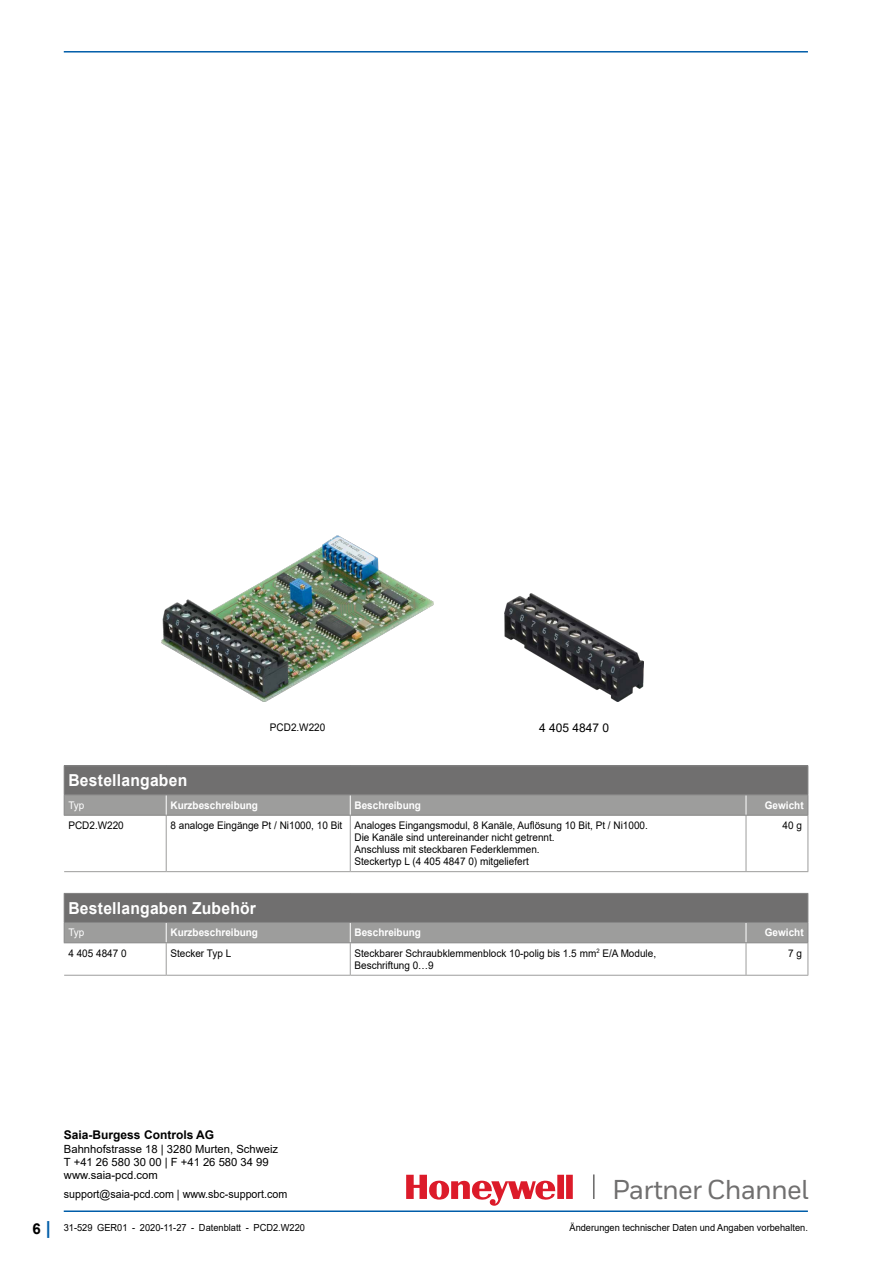
<style>
.page{position:relative;width:893px;height:1263px;background:#fff}
.page>*{position:absolute;margin:0;border:0;box-sizing:border-box;transform-origin:0 0}
.t1{font:500 27.3px "Honeywell Sans";letter-spacing:-.03em;color:#706f6f}
.Tables__Order_11_12p{font:700 16.5px "Arial";letter-spacing:.015em;color:#fff;scale:.95 1}
.t2{font:700 15px "Arial";color:#000}
.t3{font:700 12px "Arial";color:#000}
.Tabellenfliesstext{font:12px "Arial";color:#000}
.t4{font:11.25px/12.8px "Arial";color:#000}
.t5{font:11.25px "Arial";color:#000;scale:.95 1}
.Tables__Order_Row_De{font:10.5px/12px "Arial";color:#000;scale:.95 1}
.Tables__Order_Column{font:700 10.5px "Arial";color:#fff;scale:.95 1}
.Tables__Data-Row__7{font:10.5px "Arial";letter-spacing:-.025em;color:#fff;scale:.95 1}
.t6{font:9.75px "Arial";color:#000;scale:.95 1}
.s1{font-size:18px;color:#005da9}
</style>
<div class="page">
<hr style="left:64px;top:1210px;width:744px;height:2px;background:#005da9">
<hr style="left:64px;top:51px;width:744px;height:2px;background:#005da9">
<hr style="left:593px;top:1174px;width:2px;height:25px;background:#706f6f">
<svg style="left:406px;top:1175px;width:167px;height:31px"></svg>
<img style="left:505px;top:593px;width:138px;height:109px">
<img style="left:162px;top:535px;width:272px;height:167px">
<hr style="left:166px;top:816px;width:1px;height:55px;background:#9d9d9c">
<hr style="left:350px;top:816px;width:1px;height:55px;background:#9d9d9c">
<hr style="left:746px;top:816px;width:1px;height:55px;background:#9d9d9c">
<hr style="left:807px;top:816px;width:1px;height:55px;background:#9d9d9c">
<hr style="left:64px;top:871px;width:102px;height:1px;background:#9d9d9c">
<hr style="left:166px;top:871px;width:184px;height:1px;background:#9d9d9c">
<hr style="left:350px;top:871px;width:396px;height:1px;background:#9d9d9c">
<hr style="left:746px;top:871px;width:62px;height:1px;background:#9d9d9c">
<hr style="left:64px;top:765px;width:102px;height:1px;background:#878787">
<hr style="left:166px;top:765px;width:184px;height:1px;background:#878787">
<hr style="left:350px;top:765px;width:396px;height:1px;background:#878787">
<hr style="left:746px;top:765px;width:62px;height:1px;background:#878787">
<svg style="left:64px;top:766px;width:744px;height:49px;background:#828281"></svg>
<hr style="left:64px;top:815px;width:102px;height:1px;background:#878787">
<hr style="left:166px;top:815px;width:184px;height:1px;background:#878787">
<hr style="left:350px;top:815px;width:396px;height:1px;background:#878787">
<hr style="left:746px;top:815px;width:62px;height:1px;background:#878787">
<hr style="left:166px;top:943px;width:1px;height:32px;background:#9d9d9c">
<hr style="left:350px;top:943px;width:1px;height:32px;background:#9d9d9c">
<hr style="left:746px;top:943px;width:1px;height:32px;background:#9d9d9c">
<hr style="left:807px;top:943px;width:1px;height:32px;background:#9d9d9c">
<hr style="left:64px;top:975px;width:102px;height:1px;background:#9d9d9c">
<hr style="left:166px;top:975px;width:184px;height:1px;background:#9d9d9c">
<hr style="left:350px;top:975px;width:396px;height:1px;background:#9d9d9c">
<hr style="left:746px;top:975px;width:62px;height:1px;background:#9d9d9c">
<hr style="left:64px;top:893px;width:102px;height:1px;background:#878787">
<hr style="left:166px;top:893px;width:184px;height:1px;background:#878787">
<hr style="left:350px;top:893px;width:396px;height:1px;background:#878787">
<hr style="left:746px;top:893px;width:62px;height:1px;background:#878787">
<svg style="left:64px;top:894px;width:744px;height:48px;background:#828181"></svg>
<hr style="left:64px;top:942px;width:102px;height:1px;background:#878787">
<hr style="left:166px;top:942px;width:184px;height:1px;background:#878787">
<hr style="left:350px;top:942px;width:396px;height:1px;background:#878787">
<hr style="left:746px;top:942px;width:62px;height:1px;background:#878787">
<p class="Tables__Order_Row_De" style="left:270px;top:721px;width:60px">PCD2.W220</p>
<p class="Tabellenfliesstext" style="left:539px;top:719px;width:72px">4 405 4847 0</p>
<p class="Tables__Order_11_12p" style="left:68px;top:769px;width:127px">Bestellangaben</p>
<p class="Tables__Data-Row__7" style="left:68px;top:798px;width:18px">Typ</p>
<p class="Tables__Order_Column" style="left:170px;top:798px;width:94px">Kurzbeschreibung</p>
<p class="Tables__Order_Column" style="left:354px;top:798px;width:72px">Beschreibung</p>
<p class="Tables__Order_Column" style="left:765px;top:798px;width:42px">Gewicht</p>
<p class="Tables__Order_Row_De" style="left:68px;top:819px;width:60px">PCD2.W220</p>
<p class="Tables__Order_Row_De" style="left:170px;top:819px;width:182px">8 analoge Eingänge Pt / Ni1000, 10 Bit</p>
<p class="Tables__Order_Row_De" style="left:354px;top:819px;width:310px">Analoges Eingangsmodul, 8 Kanäle, Auflösung 10 Bit, Pt / Ni1000.<br>Die Kanäle sind untereinander nicht getrennt.<br>Anschluss mit steckbaren Federklemmen.<br>Steckertyp L (4 405 4847 0) mitgeliefert</p>
<p class="Tables__Order_Row_De" style="left:782px;top:819px;width:22px">40 g</p>
<p class="Tables__Order_11_12p" style="left:68px;top:896px;width:199px">Bestellangaben Zubehör</p>
<p class="Tables__Data-Row__7" style="left:68px;top:925px;width:18px">Typ</p>
<p class="Tables__Order_Column" style="left:170px;top:925px;width:94px">Kurzbeschreibung</p>
<p class="Tables__Order_Column" style="left:354px;top:925px;width:72px">Beschreibung</p>
<p class="Tables__Order_Column" style="left:765px;top:925px;width:42px">Gewicht</p>
<p class="Tables__Order_Row_De" style="left:68px;top:947px;width:63px">4 405 4847 0</p>
<p class="Tables__Order_Row_De" style="left:170px;top:947px;width:66px">Stecker Typ L</p>
<p class="Tables__Order_Row_De" style="left:354px;top:947px;width:319px">Steckbarer Schraubklemmenblock 10-polig bis 1.5 mm<sup>2</sup> E/A Module,<br>Beschriftung 0…9</p>
<p class="Tables__Order_Row_De" style="left:788px;top:947px;width:16px">7 g</p>
<h3 class="t2" style="left:33px;top:1218px;width:20px">6 <span class="s1">|</span></h3>
<p class="t3" style="left:64px;top:1126px;width:152px">Saia-Burgess Controls AG</p>
<p class="t4" style="left:64px;top:1143px;width:216px">Bahnhofstrasse 18 | 3280 Murten, Schweiz<br>T +41 26 580 30 00 | F +41 26 580 34 99 www.saia-pcd.com</p>
<p class="t5" style="left:64px;top:1186px;width:237px">support@saia-pcd.com | www.sbc-support.com</p>
<p class="t6" style="left:64px;top:1221px;width:255px">31-529 GER01 - 2020-11-27 - Datenblatt - PCD2.W220</p>
<h1 class="t1" style="left:612px;top:1173px;width:198px">Partner Channel</h1>
<p class="t6" style="left:569px;top:1221px;width:252px">Änderungen technischer Daten und Angaben vorbehalten.</p>
</div>
